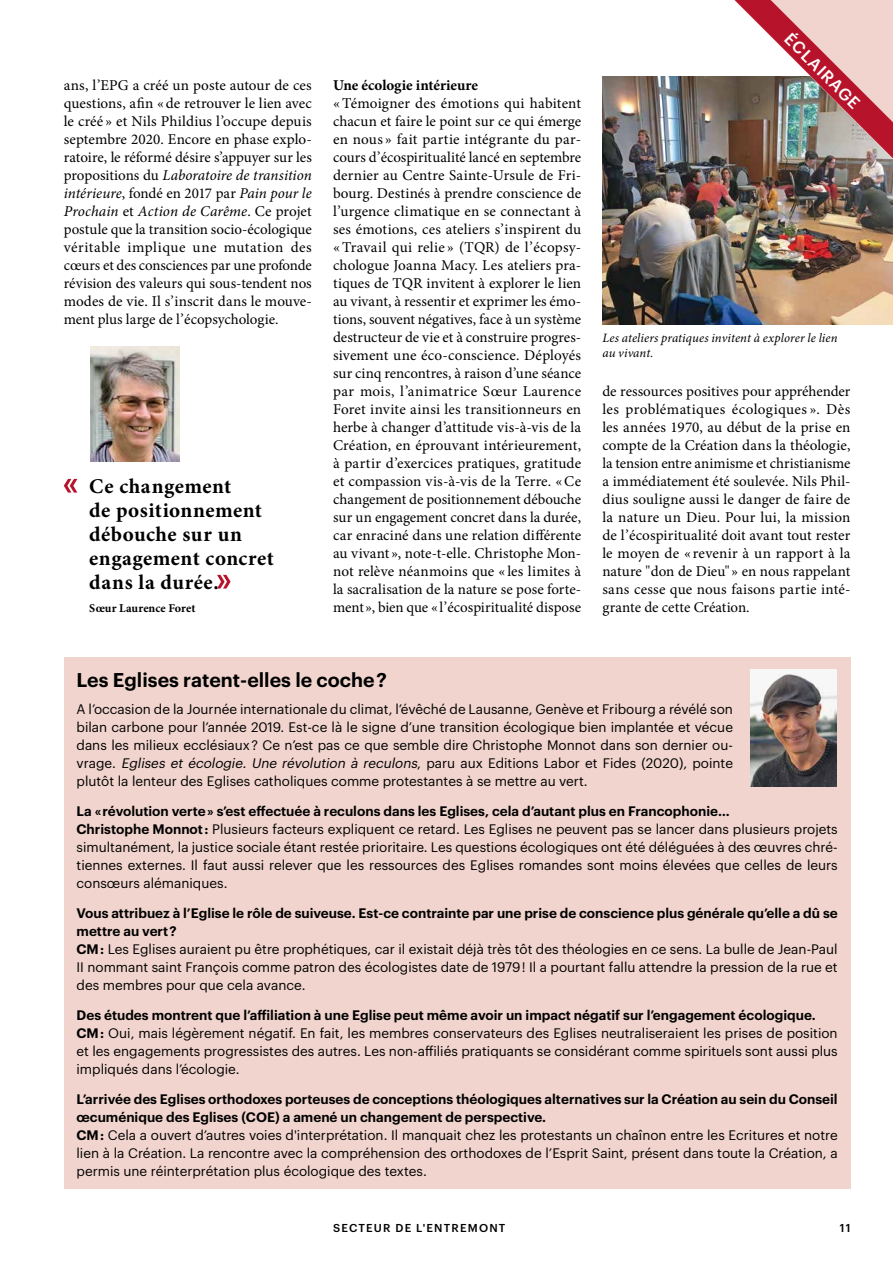
<style>
.page{position:relative;width:893px;height:1263px;background:#fff}
.page>*{position:absolute;margin:0;border:0;box-sizing:border-box;transform-origin:0 0}
.t1{font:700 21px/24px "Minion Pro";letter-spacing:.02em;color:#000}
.t2{font:600 19.5px "Graphik";color:#000}
.t3{font:500 16.5px "Graphik";color:#fff}
.t4{font:15px/18px "Minion Pro";color:#000;text-align:justify}
.t5{font:700 15px "Minion Pro";letter-spacing:-.005em;color:#000}
.t6{font:13.5px/18px "Graphik";color:#000}
.t7{font:italic 12.75px/15px "Minion Pro";letter-spacing:.005em;color:#000}
.t8{font:700 12px "Minion Pro";letter-spacing:.005em;color:#000}
.t9{font:500 11.25px "Graphik";letter-spacing:.105em;color:#000}
.s1{font-style:italic}
.s2{font-weight:600}
</style>
<div class="page">
<img style="left:602px;top:77px;width:291px;height:247px">
<img style="left:734px;top:0;width:159px;height:159px">
<div style="left:64px;top:657px;width:786px;height:531px;background:#f0d4cd"></div>
<img style="left:750px;top:670px;width:87px;height:116px">
<svg style="left:64px;top:479px;width:13px;height:14px"></svg>
<svg style="left:217px;top:575px;width:14px;height:13px"></svg>
<img style="left:90px;top:347px;width:89px;height:114px">
<p class="t4" style="left:64px;top:76px;width:250px">ans, l’EPG a créé un poste autour de ces questions, afin «de retrouver le lien avec le créé » et Nils Phildius l’occupe depuis septembre 2020. Encore en phase explo&shy;ratoire, le réformé désire s’appuyer sur les propositions du <span class="s1">Laboratoire de transition intérieure</span>, fondé en 2017 par <span class="s1">Pain pour le Prochain</span> et <span class="s1">Action de Carême</span>. Ce projet postule que la transition socio-écologique véritable implique une mutation des cœurs et des consciences par une profonde révision des valeurs qui sous-tendent nos modes de vie. Il s’inscrit dans le mouve&shy;ment plus large de l’écopsychologie.</p>
<p class="t5" style="left:333px;top:75px;width:146px">Une écologie intérieure</p>
<p class="t4" style="left:333px;top:94px;width:250px">«Témoigner des émotions qui habitent chacun et faire le point sur ce qui émerge en nous » fait partie intégrante du par&shy;cours d’écospiritualité lancé en septembre dernier au Centre Sainte-Ursule de Fri&shy;bourg. Destinés à prendre conscience de l’urgence climatique en se connectant à ses émotions, ces ateliers s’inspirent du «Travail qui relie » (TQR) de l’écopsy&shy;chologue Joanna Macy. Les ateliers pra&shy;tiques de TQR invitent à explorer le lien au vivant, à ressentir et exprimer les émo&shy;tions, souvent négatives, face à un système destructeur de vie et à construire progres&shy;sivement une éco-conscience. Déployés sur cinq rencontres, à raison d’une séance par mois, l’animatrice Sœur Laurence Foret invite ainsi les transitionneurs en herbe à changer d’attitude vis-à-vis de la Création, en éprouvant intérieurement, à partir d’exercices pratiques, gratitude et compassion vis-à-vis de la Terre. «Ce changement de positionnement débouche sur un engagement concret dans la durée, car enraciné dans une relation différente au vivant », note-t-elle. Christophe Mon&shy;not relève néanmoins que « les limites à la sacralisation de la nature se pose forte&shy;ment », bien que « l’écospiritualité dispose</p>
<h1 class="t1" style="left:89px;top:474px;width:186px">Ce changement<br>de positionnement débouche sur un engagement concret dans la durée.</h1>
<p class="t8" style="left:89px;top:599px;width:108px">Sœur Laurence Foret</p>
<p class="t3" style="left:796px;top:27px;width:100px;rotate:45deg">ÉCLAIRAGE</p>
<p class="t7" style="left:602px;top:330px;width:237px">Les ateliers pratiques invitent à explorer le lien au vivant.</p>
<p class="t4" style="left:602px;top:382px;width:250px">de ressources positives pour appréhender les problématiques écologiques ». Dès les années 1970, au début de la prise en compte de la Création dans la théologie, la tension entre animisme et christianisme a immédiatement été soulevée. Nils Phil&shy;dius souligne aussi le danger de faire de la nature un Dieu. Pour lui, la mission de l’écospiritualité doit avant tout rester le moyen de « revenir à un rapport à la nature "don de Dieu" » en nous rappelant sans cesse que nous faisons partie inté&shy;grante de cette Création.</p>
<h2 class="t2" style="left:77px;top:665px;width:312px">Les Eglises ratent-elles le coche ?</h2>
<p class="t6" style="left:77px;top:698px;width:658px;text-align:justify">A l’occasion de la Journée internationale du climat, l’évêché de Lausanne, Genève et Fribourg a révélé son bilan carbone pour l’année 2019. Est-ce là le signe d’une transition écologique bien implantée et vécue dans les milieux ecclésiaux ? Ce n’est pas ce que semble dire Christophe Monnot dans son dernier ou&shy;vrage. <span class="s1">Eglises et écologie. Une révolution à reculons</span>, paru aux Editions Labor et Fides (2020), pointe plutôt la lenteur des Eglises catholiques comme protestantes à se mettre au vert.</p>
<p class="t6" style="left:77px;top:800px;width:763px"><span class="s2">La « révolution verte » s’est effectuée à reculons dans les Eglises, cela d’autant plus en Francophonie…<br>Christophe Monnot :</span> Plusieurs facteurs expliquent ce retard. Les Eglises ne peuvent pas se lancer dans plusieurs projets simultanément, la justice sociale étant restée prioritaire. Les questions écologiques ont été déléguées à des œuvres chré&shy;tiennes externes. Il faut aussi relever que les ressources des Eglises romandes sont moins élevées que celles de leurs consœurs alémaniques.</p>
<p class="t6" style="left:77px;top:902px;width:763px"><span class="s2">Vous attribuez à l’Eglise le rôle de suiveuse. Est-ce contrainte par une prise de conscience plus générale qu’elle a dû se mettre au vert ?<br>CM :</span> Les Eglises auraient pu être prophétiques, car il existait déjà très tôt des théologies en ce sens. La bulle de Jean-Paul II nommant saint François comme patron des écologistes date de 1979 ! Il a pourtant fallu attendre la pression de la rue et des membres pour que cela avance.</p>
<p class="t6" style="left:77px;top:1004px;width:763px"><span class="s2">Des études montrent que l’affiliation à une Eglise peut même avoir un impact négatif sur l’engagement écologique.<br>CM :</span> Oui, mais légèrement négatif. En fait, les membres conservateurs des Eglises neutraliseraient les prises de position et les engagements progressistes des autres. Les non-affiliés pratiquants se considérant comme spirituels sont aussi plus impliqués dans l’écologie.</p>
<p class="t6" style="left:77px;top:1088px;width:763px"><span class="s2">L’arrivée des Eglises orthodoxes porteuses de conceptions théologiques alternatives sur la Création au sein du Conseil œcuménique des Eglises (COE) a amené un changement de perspective.<br>CM :</span> Cela a ouvert d’autres voies d'interprétation. Il manquait chez les protestants un chaînon entre les Ecritures et notre lien à la Création. La rencontre avec la compréhension des orthodoxes de l’Esprit Saint, présent dans toute la Création, a permis une réinterprétation plus écologique des textes.</p>
<p class="t9" style="left:333px;top:1219px;width:174px">SECTEUR DE L'ENTREMONT</p>
<p class="t9" style="left:840px;top:1219px;width:12px">11</p>
</div>
